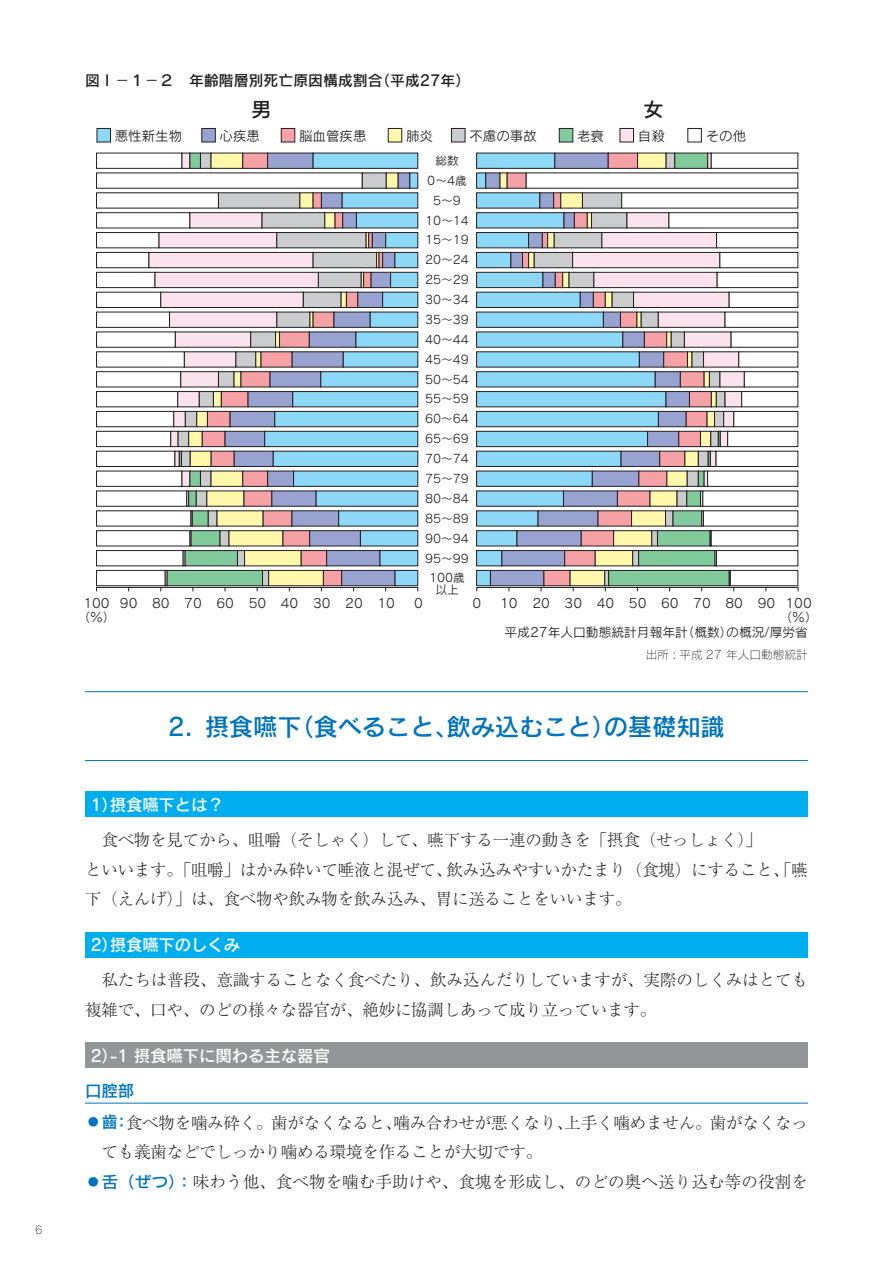
<style>
.page{position:relative;width:893px;height:1263px;background:#fff}
.page>*{position:absolute;margin:0;border:0;box-sizing:border-box;transform-origin:0 0}
.t1{font:24.45px "Rodin Pro DB";letter-spacing:-.01em;color:#0074be}
.t2{font:20.25px "Rodin Pro DB 90 pv RKSJ H";color:#231f20}
.t3{font:300 16.5px/29.7px "Ryumin Pro";letter-spacing:-.01em;color:#231f20}
.t4{font:300 16.5px "Ryumin Pro";letter-spacing:.01em;color:#231f20}
.t5{font:16.5px "Rodin Pro DB";letter-spacing:-.01em;color:#fff}
.t6{font:16.5px "Rodin Pro DB";color:#0074be}
.t7{font:14.85px "Rodin Pro DB";color:#231f20}
.t8{font:13.5px "Rodin Pro M 90 pv RKSJ H";color:#231f20}
.t9{font:12.75px "Rodin Pro M 90 pv RKSJ H";color:#231f20}
.t10{font:11.7px/20px "Rodin Pro M 90 pv RKSJ H";color:#231f20;text-align:center}
.t11{font:11.7px "Rodin Pro L";color:#231f20}
.t12{font:10.65px "Rodin Pro L";color:#231f20}
.s1{font-family:"Rodin Pro M"}
.s2{font-family:"Rodin Pro DB";font-weight:400;color:#0074be}
</style>
<div class="page">
<svg style="left:96px;top:128px;width:702px;height:464px"></svg>
<hr style="left:85px;top:691px;width:723px;height:1px;background:#0074be">
<hr style="left:85px;top:760px;width:723px;height:1px;background:#0074be">
<div style="left:85px;top:792px;width:723px;height:25px;background:#00aeef"></div>
<div style="left:85px;top:932px;width:723px;height:25px;background:#00aeef"></div>
<div style="left:85px;top:1043px;width:723px;height:25px;background:#939598"></div>
<hr style="left:85px;top:1103px;width:723px;height:1px;background:#0074be">
<p class="t12" style="left:35px;top:1223px;width:9px">6</p>
<p class="t7" style="left:85px;top:70px;width:387px">図Ⅰ<span class="s1">－</span>１<span class="s1">－</span>２　年齢階層別死亡原因構成割合（平成27年）</p>
<p class="t2" style="left:251px;top:96px;width:22px">男</p>
<p class="t2" style="left:644px;top:96px;width:22px">女</p>
<p class="t10" style="left:425px;top:150px;width:45px">総数<br>0～4歳<br>5～9<br>10～14<br>15～19<br>20～24<br>25～29<br>30～34<br>35～39<br>40～44<br>45～49<br>50～54<br>55～59<br>60～64<br>65～69<br>70～74<br>75～79<br>80～84<br>85～89<br>90～94<br>95～99<br>100歳</p>
<p class="t10" style="left:435px;top:579px;width:25px">以上</p>
<p class="t8" style="left:115px;top:127px;width:69px">悪性新生物</p>
<p class="t8" style="left:220px;top:127px;width:42px">心疾患</p>
<p class="t8" style="left:299px;top:127px;width:69px">脳血管疾患</p>
<p class="t8" style="left:406px;top:127px;width:28px">肺炎</p>
<p class="t8" style="left:469px;top:127px;width:69px">不慮の事故</p>
<p class="t8" style="left:577px;top:127px;width:28px">老衰</p>
<p class="t8" style="left:638px;top:127px;width:28px">自殺</p>
<p class="t8" style="left:706px;top:127px;width:42px">その他</p>
<p class="t9" style="left:83px;top:595px;width:313px">100 90 80 70 60 50 40 30 20 10</p>
<p class="t9" style="left:414px;top:595px;width:10px">0</p>
<p class="t9" style="left:472px;top:595px;width:10px">0</p>
<p class="t9" style="left:500px;top:595px;width:313px">10 20 30 40 50 60 70 80 90 100</p>
<p class="t9" style="left:77px;top:609px;width:40px">（％）</p>
<p class="t9" style="left:779px;top:609px;width:40px">（％）</p>
<p class="t9" style="left:505px;top:624px;width:305px">平成27年人口動態統計月報年計（概数）の概況/厚労省</p>
<p class="t11" style="left:646px;top:647px;width:164px">出所 : 平成 27 年人口動態統計</p>
<h1 class="t1" style="left:168px;top:710px;width:559px">2．摂食嚥下（食べること、飲み込むこと）の基礎知識</h1>
<p class="t5" style="left:90px;top:793px;width:135px">1）摂食嚥下とは？</p>
<p class="t3" style="left:85px;top:823px;width:724px">　食べ物を見てから、咀嚼（そしゃく）して、嚥下する一連の動きを「摂食（せっしょく）」<br>といいます。「咀嚼」はかみ砕いて唾液と混ぜて、飲み込みやすいかたまり（食塊）にすること、「嚥下（えんげ）」は、食べ物や飲み物を飲み込み、胃に送ることをいいます。</p>
<p class="t5" style="left:90px;top:934px;width:151px">2）摂食嚥下のしくみ</p>
<p class="t3" style="left:85px;top:964px;width:724px">　私たちは普段、意識することなく食べたり、飲み込んだりしていますが、実際のしくみはとても複雑で、口や、のどの様々な器官が、絶妙に協調しあって成り立っています。</p>
<p class="t5" style="left:90px;top:1044px;width:241px">2）-1 摂食嚥下に関わる主な器官</p>
<p class="t6" style="left:85px;top:1079px;width:51px">口腔部</p>
<p class="t3" style="left:85px;top:1106px;width:724px"><span class="s2">◦齒：</span>食べ物を噛み砕く。歯がなくなると、噛み合わせが悪くなり、上手く噛めません。歯がなくなっ</p>
<p class="t3" style="left:102px;top:1136px;width:442px">ても義歯などでしっかり噛める環境を作ることが大切です。</p>
<p class="t4" style="left:85px;top:1169px;width:724px"><span class="s2">◦舌（ぜつ）：</span>味わう他、食べ物を噛む手助けや、食塊を形成し、のどの奥へ送り込む等の役割を</p>
</div>
